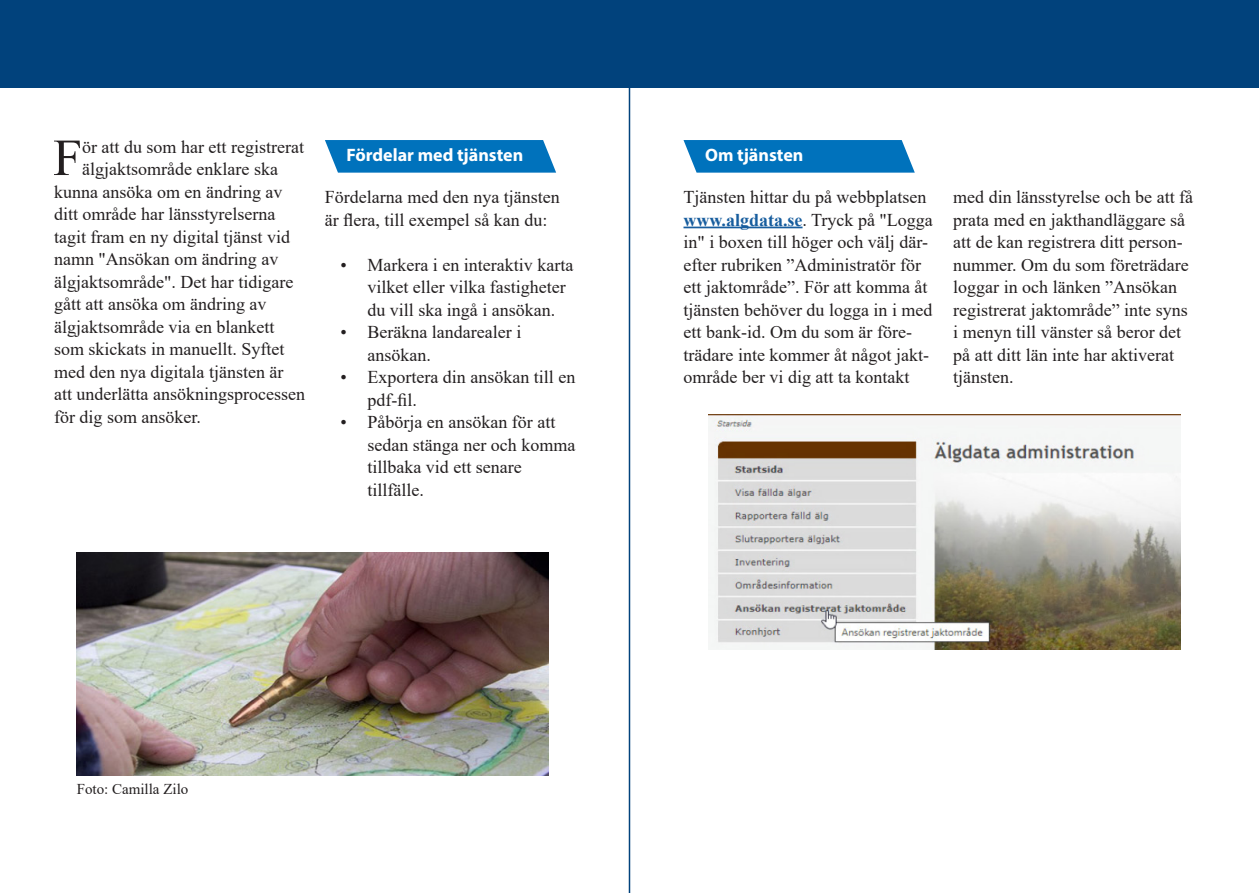
<style>
.page{position:relative;width:1259px;height:893px;background:#fff}
.page>*{position:absolute;margin:0;border:0;box-sizing:border-box;transform-origin:0 0}
.t1{font:52.05px "Times New Roman";color:#231f20}
.t2{font:18px/22.5px "Times New Roman";color:#231f20}
.Rubrik_2{font:700 18px "Myriad Pro";color:#fff}
.Bildtext_svart_text{font:15px "Times New Roman";color:#231f20}
.s1{font-weight:700;color:#175d9e}
</style>
<div class="page">
<div style="left:0;top:0;width:629px;height:87px;background:#01427c"></div>
<div style="left:629px;top:0;width:630px;height:87px;background:#01427c"></div>
<svg style="left:325px;top:140px;width:231px;height:33px;background:#107bc0"></svg>
<img style="left:77px;top:552px;width:472px;height:224px">
<svg style="left:683px;top:140px;width:232px;height:33px;background:#127bc0"></svg>
<hr style="left:683px;top:227px;width:119px;height:1px;background:#175d9e">
<img style="left:708px;top:414px;width:472px;height:235px">
<hr style="left:629px;top:0;width:1px;height:893px;background:#01427c">
<p class="t1" style="left:53px;top:121px;width:30px">F</p>
<p class="t2" style="left:82px;top:135px;width:223px">ör att du som har ett registrerat</p>
<p class="t2" style="left:82px;top:157px;width:197px">älgjaktsområde enklare ska</p>
<p class="t2" style="left:54px;top:180px;width:230px">kunna ansöka om en ändring av</p>
<p class="t2" style="left:54px;top:202px;width:223px">ditt område har länsstyrelserna</p>
<p class="t2" style="left:54px;top:225px;width:237px">tagit fram en ny digital tjänst vid</p>
<p class="t2" style="left:54px;top:247px;width:226px">namn "Ansökan om ändring av</p>
<p class="t2" style="left:54px;top:270px;width:241px">älgjaktsområde". Det har tidigare</p>
<p class="t2" style="left:54px;top:292px;width:214px">gått att ansöka om ändring av</p>
<p class="t2" style="left:54px;top:315px;width:222px">älgjaktsområde via en blankett</p>
<p class="t2" style="left:54px;top:337px;width:232px">som skickats in manuellt. Syftet</p>
<p class="t2" style="left:54px;top:360px;width:231px">med den nya digitala tjänsten är</p>
<p class="t2" style="left:54px;top:382px;width:252px">att underlätta ansökningsprocessen</p>
<p class="t2" style="left:54px;top:405px;width:148px">för dig som ansöker.</p>
<h2 class="Rubrik_2" style="left:346px;top:143px;width:178px">Fördelar med tjänsten</h2>
<p class="t2" style="left:325px;top:185px;width:236px">Fördelarna med den nya tjänsten är flera, till exempel så kan du:</p>
<p class="t2" style="left:367px;top:253px;width:207px;text-indent:-27px">• Markera i en interaktiv karta vilket eller vilka fastigheter du vill ska ingå i ansökan.</p>
<p class="t2" style="left:367px;top:320px;width:155px;text-indent:-27px">• Beräkna landarealer i ansökan.</p>
<p class="t2" style="left:367px;top:365px;width:209px;text-indent:-27px">• Exportera din ansökan till en pdf-fil.</p>
<p class="t2" style="left:367px;top:410px;width:209px;text-indent:-27px">• Påbörja en ansökan för att sedan stänga ner och komma tillbaka vid ett senare tillfälle.</p>
<h2 class="Rubrik_2" style="left:705px;top:143px;width:100px">Om tjänsten</h2>
<p class="t2" style="left:683px;top:185px;width:251px">Tjänsten hittar du på webbplatsen <span class="s1">www.algdata.se</span>. Tryck på "Logga in" i boxen till höger och välj där&shy;efter rubriken ”Administratör för ett jaktområde”. För att komma åt tjänsten behöver du logga in i med ett bank-id. Om du som är före&shy;trädare inte kommer åt något jakt&shy;område ber vi dig att ta kontakt</p>
<p class="t2" style="left:953px;top:185px;width:241px">med din länsstyrelse och be att få prata med en jakthandläggare så att de kan registrera ditt person&shy;nummer. Om du som företrädare loggar in och länken ”Ansökan registrerat jaktområde” inte syns i menyn till vänster så beror det på att ditt län inte har aktiverat tjänsten.</p>
<p class="Bildtext_svart_text" style="left:77px;top:778px;width:113px">Foto: Camilla Zilo</p>
</div>
